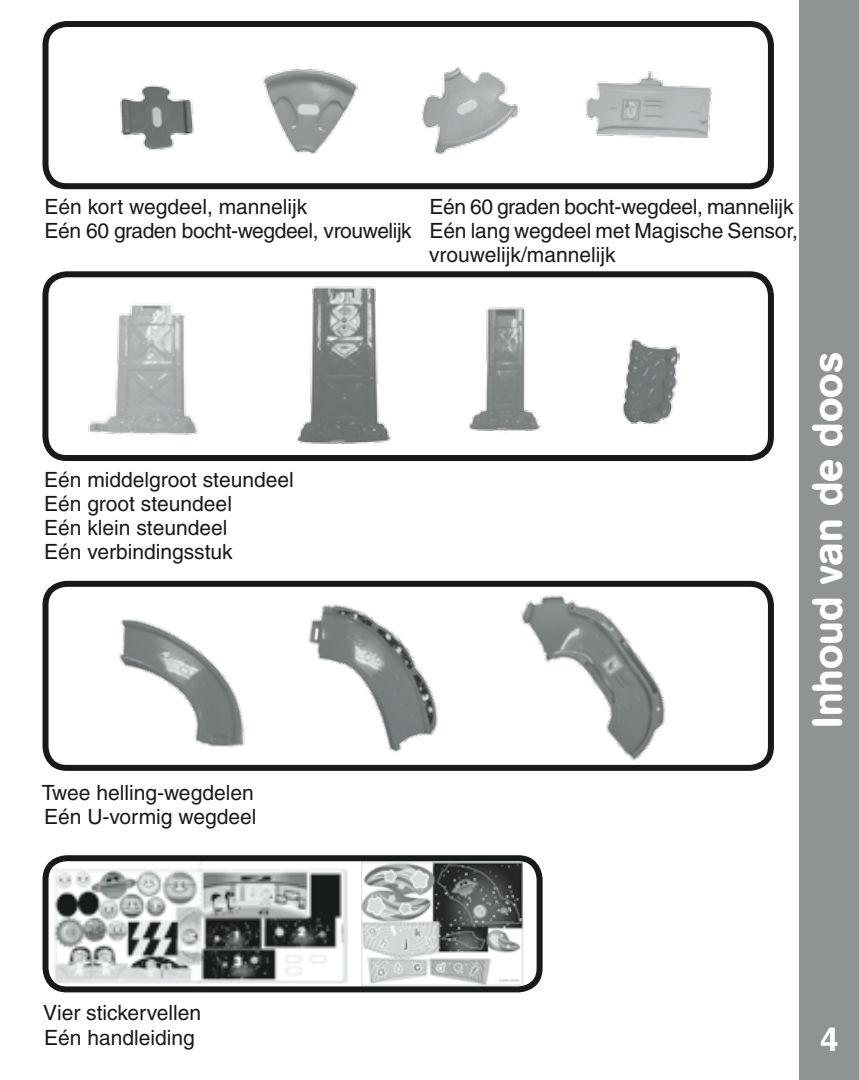
<style>
.page{position:relative;width:859px;height:1080px;background:#fff}
.page>*{position:absolute;margin:0;border:0;box-sizing:border-box;transform-origin:0 0}
.t1{font:500 42px "AG Book Rounded";color:#fff}
.t2{font:700 33px "Helvetica";color:#fff}
.t3{font:500 21px/24px "Helvetica";color:#171a19}
.t4{font:500 21px/24px "Helvetica";letter-spacing:-.02em;color:#171a19}
</style>
<div class="page">
<div style="left:799px;top:0;width:60px;height:1080px;background:#8f9394"></div>
<div style="left:42px;top:271px;width:732px;height:190px;border:6px solid #171a19;border-radius:21px"></div>
<div style="left:43px;top:581px;width:731px;height:190px;border:6px solid #171a19;border-radius:21px"></div>
<div style="left:43px;top:21px;width:731px;height:168px;border:6px solid #171a19;border-radius:21px"></div>
<img style="left:54px;top:862px;width:294px;height:123px">
<img style="left:361px;top:862px;width:163px;height:123px">
<div style="left:43px;top:855px;width:500px;height:137px;border:6px solid #171a19;border-radius:21px"></div>
<img style="left:88px;top:303px;width:110px;height:132px">
<img style="left:296px;top:286px;width:95px;height:158px">
<img style="left:469px;top:307px;width:72px;height:124px">
<img style="left:621px;top:338px;width:58px;height:86px">
<img style="left:120px;top:85px;width:74px;height:65px">
<img style="left:263px;top:69px;width:95px;height:85px">
<img style="left:422px;top:66px;width:98px;height:88px">
<img style="left:586px;top:71px;width:126px;height:66px">
<img style="left:92px;top:618px;width:182px;height:153px">
<img style="left:287px;top:580px;width:181px;height:190px">
<img style="left:505px;top:580px;width:191px;height:190px">
<p class="t4" style="left:45px;top:195px;width:369px">Eén kort wegdeel, mannelijk<br>Eén 60 graden bocht-wegdeel, vrouwelijk</p>
<p class="t3" style="left:429px;top:195px;width:371px">Eén 60 graden bocht-wegdeel, mannelijk<br>Eén lang wegdeel met Magische Sensor, vrouwelijk/mannelijk</p>
<p class="t3" style="left:44px;top:468px;width:251px">Eén middelgroot steundeel<br>Eén groot steundeel<br>Eén klein steundeel<br>Eén verbindingsstuk</p>
<p class="t3" style="left:42px;top:780px;width:216px">Twee helling-wegdelen<br>Eén U-vormig wegdeel</p>
<h1 class="t1" style="left:803px;top:728px;width:377px;rotate:-90deg">Inhoud van de doos</h1>
<p class="t3" style="left:43px;top:1000px;width:159px">Vier stickervellen</p>
<p class="t3" style="left:44px;top:1026px;width:152px">Eén handleiding</p>
<h2 class="t2" style="left:820px;top:1020px;width:20px">4</h2>
</div>
